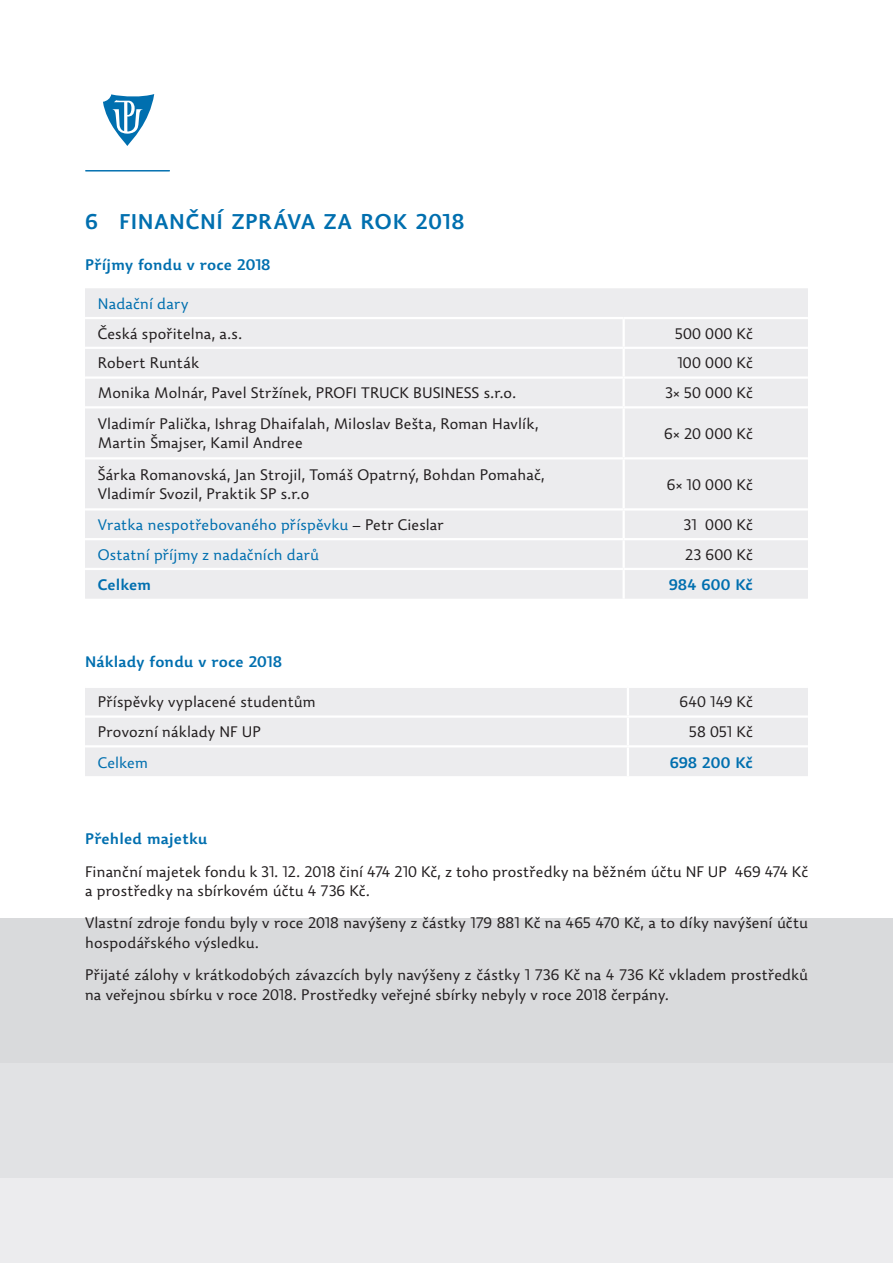
<style>
.page{position:relative;width:893px;height:1263px;background:#fff}
.page>*{position:absolute;margin:0;border:0;box-sizing:border-box;transform-origin:0 0}
.t1{font:600 21px "Dederon SLOT";letter-spacing:.035em;color:#006faf}
.t2{font:300 15px/19.5px "Dederon SLOT";letter-spacing:.01em;color:#231f20}
.t3{font:300 15px "Dederon SLOT";letter-spacing:.01em;color:#006faf}
.t4{font:600 15px "Dederon SLOT";letter-spacing:.01em;color:#006faf}
.s1{color:#231f20}
</style>
<div class="page">
<div style="left:0;top:1178px;width:893px;height:85px;background:#ececee"></div>
<div style="left:0;top:1063px;width:893px;height:115px;background:#e1e2e4"></div>
<div style="left:0;top:918px;width:893px;height:145px;background:#d9dadc"></div>
<svg style="left:103px;top:94px;width:51px;height:52px"></svg>
<hr style="left:86px;top:170px;width:83px;height:1px;background:#006faf">
<div style="left:85px;top:288px;width:723px;height:311px;background:#ececee"></div>
<hr style="left:622px;top:319px;width:3px;height:28px;background:#fff">
<hr style="left:85px;top:347px;width:539px;height:2px;background:#fff">
<hr style="left:624px;top:347px;width:184px;height:2px;background:#fff">
<hr style="left:622px;top:349px;width:3px;height:27px;background:#fff">
<hr style="left:85px;top:376px;width:539px;height:3px;background:#fff">
<hr style="left:624px;top:376px;width:184px;height:3px;background:#fff">
<hr style="left:622px;top:379px;width:3px;height:27px;background:#fff">
<hr style="left:85px;top:406px;width:539px;height:2px;background:#fff">
<hr style="left:624px;top:406px;width:184px;height:2px;background:#fff">
<hr style="left:622px;top:408px;width:3px;height:49px;background:#fff">
<hr style="left:85px;top:457px;width:539px;height:2px;background:#fff">
<hr style="left:624px;top:457px;width:184px;height:2px;background:#fff">
<hr style="left:622px;top:459px;width:3px;height:49px;background:#fff">
<hr style="left:85px;top:508px;width:539px;height:2px;background:#fff">
<hr style="left:624px;top:508px;width:184px;height:2px;background:#fff">
<hr style="left:622px;top:510px;width:3px;height:28px;background:#fff">
<hr style="left:85px;top:538px;width:539px;height:2px;background:#fff">
<hr style="left:624px;top:538px;width:184px;height:2px;background:#fff">
<hr style="left:622px;top:540px;width:3px;height:28px;background:#fff">
<hr style="left:85px;top:568px;width:539px;height:2px;background:#fff">
<hr style="left:624px;top:568px;width:184px;height:2px;background:#fff">
<hr style="left:622px;top:570px;width:3px;height:29px;background:#fff">
<hr style="left:85px;top:317px;width:539px;height:2px;background:#fff">
<hr style="left:624px;top:317px;width:184px;height:2px;background:#fff">
<div style="left:85px;top:688px;width:723px;height:88px;background:#ececee"></div>
<hr style="left:627px;top:688px;width:2px;height:27px;background:#fff">
<hr style="left:85px;top:715px;width:543px;height:3px;background:#fff">
<hr style="left:628px;top:715px;width:180px;height:3px;background:#fff">
<hr style="left:627px;top:718px;width:2px;height:27px;background:#fff">
<hr style="left:85px;top:745px;width:543px;height:2px;background:#fff">
<hr style="left:628px;top:745px;width:180px;height:2px;background:#fff">
<hr style="left:627px;top:747px;width:2px;height:29px;background:#fff">
<h1 class="t1" style="left:85px;top:208px;width:381px">6 FINANČNÍ ZPRÁVA ZA ROK 2018</h1>
<p class="t4" style="left:85px;top:255px;width:187px">Příjmy fondu v roce 2018</p>
<p class="t3" style="left:98px;top:295px;width:92px">Nadační dary</p>
<p class="t2" style="left:98px;top:324px;width:144px">Česká spořitelna, a.s.</p>
<p class="t2" style="left:675px;top:324px;width:79px">500 000 Kč</p>
<p class="t2" style="left:98px;top:354px;width:103px">Robert Runták</p>
<p class="t2" style="left:677px;top:354px;width:77px">100 000 Kč</p>
<p class="t2" style="left:98px;top:383px;width:418px">Monika Molnár, Pavel Stržínek, PROFI TRUCK BUSINESS s.r.o.</p>
<p class="t2" style="left:666px;top:383px;width:89px">3× 50 000 Kč</p>
<p class="t2" style="left:98px;top:414px;width:442px">Vladimír Palička, Ishrag Dhaifalah, Miloslav Bešta, Roman Havlík,<br>Martin Šmajser, Kamil Andree</p>
<p class="t2" style="left:664px;top:424px;width:90px">6× 20 000 Kč</p>
<p class="t2" style="left:98px;top:465px;width:448px">Šárka Romanovská, Jan Strojil, Tomáš Opatrný, Bohdan Pomahač,<br>Vladimír Svozil, Praktik SP s.r.o</p>
<p class="t2" style="left:667px;top:475px;width:87px">6× 10 000 Kč</p>
<p class="t3" style="left:98px;top:516px;width:347px">Vratka nespotřebovaného příspěvku <span class="s1">– Petr Cieslar</span></p>
<p class="t2" style="left:684px;top:515px;width:70px">31 000 Kč</p>
<p class="t3" style="left:98px;top:546px;width:223px">Ostatní příjmy z nadačních darů</p>
<p class="t2" style="left:685px;top:545px;width:69px">23 600 Kč</p>
<p class="t4" style="left:98px;top:576px;width:55px">Celkem</p>
<p class="t4" style="left:669px;top:576px;width:85px">984 600 Kč</p>
<p class="t4" style="left:85px;top:652px;width:199px">Náklady fondu v roce 2018</p>
<p class="t2" style="left:98px;top:693px;width:219px">Příspěvky vyplacené studentům</p>
<p class="t2" style="left:679px;top:693px;width:75px">640 149 Kč</p>
<p class="t2" style="left:98px;top:722px;width:165px">Provozní náklady NF UP</p>
<p class="t2" style="left:689px;top:722px;width:65px">58 051 Kč</p>
<p class="t3" style="left:98px;top:753px;width:52px">Celkem</p>
<p class="t4" style="left:670px;top:753px;width:84px">698 200 Kč</p>
<p class="t4" style="left:85px;top:830px;width:124px">Přehled majetku</p>
<p class="t2" style="left:85px;top:862px;width:724px">Finanční majetek fondu k 31. 12. 2018 činí 474 210 Kč, z toho prostředky na běžném účtu NF UP 469 474 Kč a prostředky na sbírkovém účtu 4 736 Kč.</p>
<p class="t2" style="left:85px;top:913px;width:724px">Vlastní zdroje fondu byly v roce 2018 navýšeny z částky 179 881 Kč na 465 470 Kč, a to díky navýšení účtu hospodářského výsledku.</p>
<p class="t2" style="left:85px;top:965px;width:724px">Přijaté zálohy v krátkodobých závazcích byly navýšeny z částky 1 736 Kč na 4 736 Kč vkladem prostředků na veřejnou sbírku v roce 2018. Prostředky veřejné sbírky nebyly v roce 2018 čerpány.</p>
</div>
